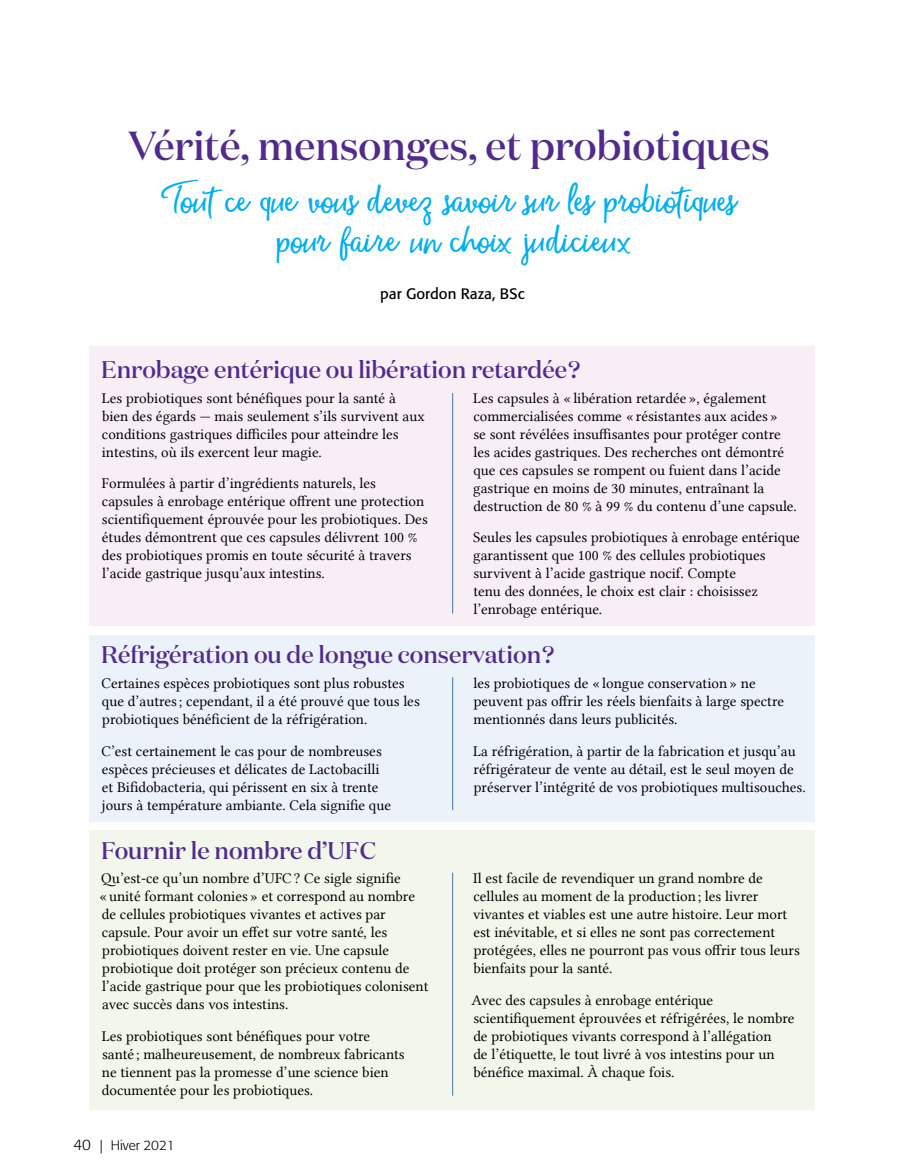
<style>
.page{position:relative;width:905px;height:1175px;background:#fff}
.page>*{position:absolute;margin:0;border:0;box-sizing:border-box;transform-origin:0 0}
.t1{font:500 40.5px "Domaine Disp";color:#512b8b}
.t2{font:37.5px/40.5px "Money Penny Script";color:#00aeef;text-align:center}
.t3{font:500 24px "Domaine Disp";color:#512b8b}
.t4{font:15px/18px "Lin Libertine";color:#000}
.t5{font:15px "Formata";color:#000}
.t6{font:300 13.5px "Formata";color:#000}
.s1{font-size:15px}
</style>
<div class="page">
<div style="left:90px;top:346px;width:725px;height:280px;background:#f8eff6"></div>
<div style="left:90px;top:635px;width:725px;height:186px;background:#ecf2fa"></div>
<div style="left:90px;top:830px;width:725px;height:280px;background:#f3f7eb"></div>
<hr style="left:452px;top:393px;width:1px;height:220px;background:#497097">
<hr style="left:452px;top:677px;width:1px;height:133px;background:#497097">
<hr style="left:452px;top:872px;width:1px;height:223px;background:#497097">
<h1 class="t1" style="left:128px;top:120px;width:643px">Vérité, mensonges, et probiotiques</h1>
<h2 class="t2" style="left:165px;top:181px;width:571px">Tout ce que vous devez savoir sur les probiotiques pour faire un choix judicieux</h2>
<p class="t5" style="left:380px;top:285px;width:146px">par Gordon Raza, BSc</p>
<h3 class="t3" style="left:101px;top:354px;width:481px">Enrobage entérique ou libération retardée ?</h3>
<p class="t4" style="left:102px;top:389px;width:324px">Les probiotiques sont bénéfiques pour la santé à bien des égards — mais seulement s’ils survivent aux conditions gastriques difficiles pour atteindre les intestins, où ils exercent leur magie.</p>
<p class="t4" style="left:102px;top:474px;width:327px">Formulées à partir d’ingrédients naturels, les capsules à enrobage entérique offrent une protection scientifiquement éprouvée pour les probiotiques. Des études démontrent que ces capsules délivrent 100 % des probiotiques promis en toute sécurité à travers l’acide gastrique jusqu’aux intestins.</p>
<p class="t4" style="left:473px;top:389px;width:325px">Les capsules à « libération retardée », également commercialisées comme « résistantes aux acides »<br>se sont révélées insuffisantes pour protéger contre les acides gastriques. Des recherches ont démontré que ces capsules se rompent ou fuient dans l’acide gastrique en moins de 30 minutes, entraînant la destruction de 80 % à 99 % du contenu d’une capsule.</p>
<p class="t4" style="left:473px;top:528px;width:328px">Seules les capsules probiotiques à enrobage entérique garantissent que 100 % des cellules probiotiques survivent à l’acide gastrique nocif. Compte<br>tenu des données, le choix est clair : choisissez l’enrobage entérique.</p>
<h3 class="t3" style="left:101px;top:639px;width:455px">Réfrigération ou de longue conservation ?</h3>
<p class="t4" style="left:101px;top:674px;width:320px">Certaines espèces probiotiques sont plus robustes que d’autres ; cependant, il a été prouvé que tous les probiotiques bénéficient de la réfrigération.</p>
<p class="t4" style="left:101px;top:741px;width:291px">C’est certainement le cas pour de nombreuses espèces précieuses et délicates de Lactobacilli et Bifidobacteria, qui périssent en six à trente jours à température ambiante. Cela signifie que</p>
<p class="t4" style="left:473px;top:674px;width:312px">les probiotiques de « longue conservation » ne peuvent pas offrir les réels bienfaits à large spectre mentionnés dans leurs publicités.</p>
<p class="t4" style="left:473px;top:741px;width:334px">La réfrigération, à partir de la fabrication et jusqu’au réfrigérateur de vente au détail, est le seul moyen de préserver l’intégrité de vos probiotiques multisouches.</p>
<h3 class="t3" style="left:101px;top:835px;width:276px">Fournir le nombre d’UFC</h3>
<p class="t4" style="left:99px;top:869px;width:331px">Qu’est-ce qu’un nombre d’UFC ? Ce sigle signifie<br>« unité formant colonies » et correspond au nombre de cellules probiotiques vivantes et actives par capsule. Pour avoir un effet sur votre santé, les probiotiques doivent rester en vie. Une capsule probiotique doit protéger son précieux contenu de l’acide gastrique pour que les probiotiques colonisent avec succès dans vos intestins.</p>
<p class="t4" style="left:102px;top:1027px;width:304px">Les probiotiques sont bénéfiques pour votre santé ; malheureusement, de nombreux fabricants ne tiennent pas la promesse d’une science bien documentée pour les probiotiques.</p>
<p class="t6" style="left:73px;top:1137px;width:103px"><span class="s1">40</span> | Hiver 2021</p>
<p class="t4" style="left:473px;top:869px;width:328px">Il est facile de revendiquer un grand nombre de cellules au moment de la production ; les livrer vivantes et viables est une autre histoire. Leur mort est inévitable, et si elles ne sont pas correctement protégées, elles ne pourront pas vous offrir tous leurs bienfaits pour la santé.</p>
<p class="t4" style="left:471px;top:991px;width:325px">Avec des capsules à enrobage entérique scientifiquement éprouvées et réfrigérées, le nombre de probiotiques vivants correspond à l’allégation<br>de l’étiquette, le tout livré à vos intestins pour un bénéfice maximal. À chaque fois.</p>
</div>
